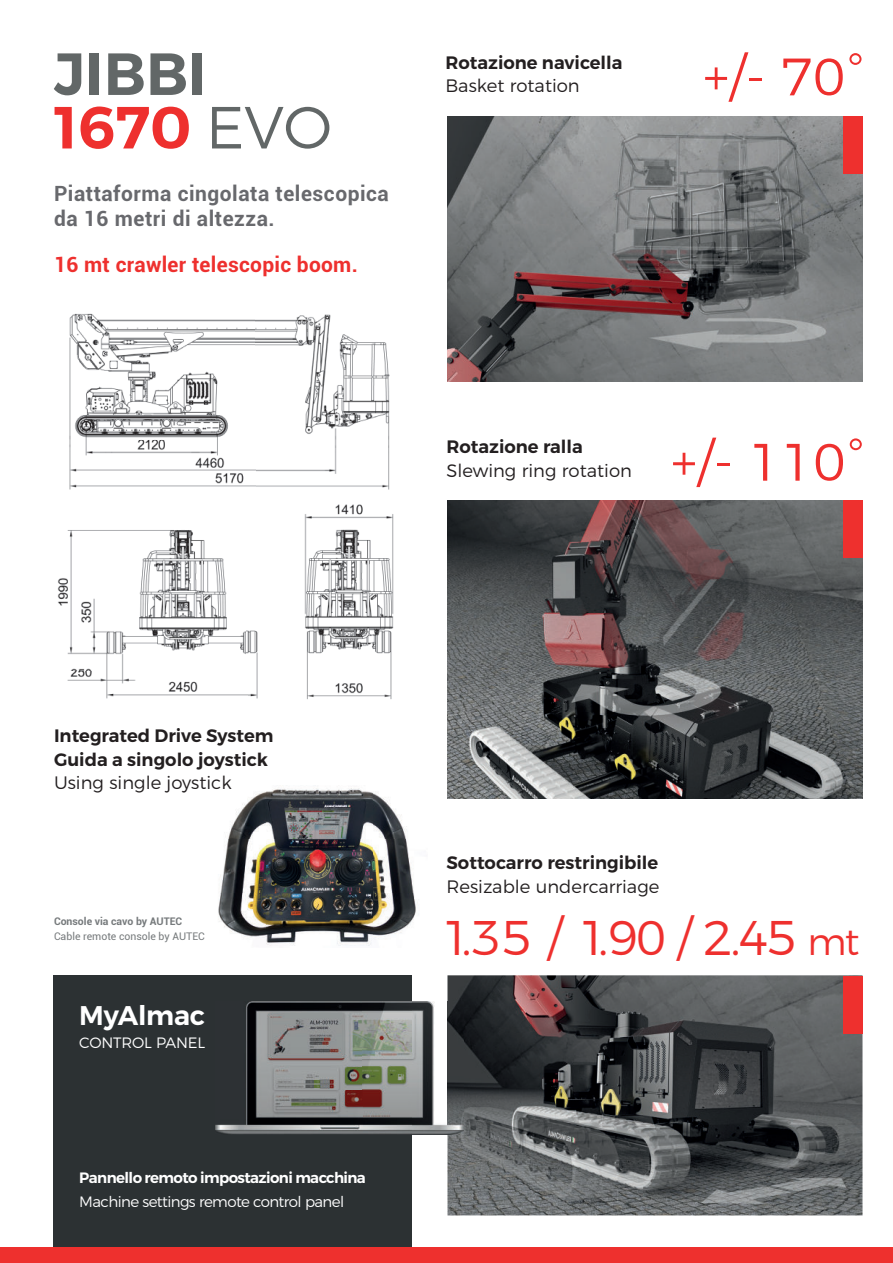
<style>
.page{position:relative;width:893px;height:1263px;background:#fff}
.page>*{position:absolute;margin:0;border:0;box-sizing:border-box;transform-origin:0 0}
.t1{font:600 59.4px/53.6px "Montserrat";color:#626767}
.t2{font:300 52.5px "Montserrat";color:#ee302e}
.t3{font:300 48.6px "Montserrat";color:#ee302e}
.t4{font:600 27px "Montserrat";letter-spacing:-.01em;color:#fff}
.t5{font:700 21px/25.5px "Roboto";letter-spacing:.025em;color:#68696d}
.t6{font:700 21px "Roboto";letter-spacing:.015em;color:#ee302e}
.t7{font:600 18px/23.5px "Montserrat";color:#231f20}
.t8{font:300 18px "Montserrat";color:#231f20}
.t9{font:600 15px "Montserrat";letter-spacing:-.04em;color:#fff}
.t10{font:300 15px "Montserrat";letter-spacing:-.04em;color:#fff}
.t11{font:300 15px "Montserrat";letter-spacing:-.01em;color:#fff}
.t12{font:10.5px "Roboto";color:#767a7c}
.t13{font:700 10.5px "Roboto";color:#767a7c}
.s1{color:#ee302e}
.s2{font-weight:300}
.s3{font-size:37.5px}
</style>
<div class="page">
<div style="left:54px;top:976px;width:358px;height:287px;background:#2c3133"></div>
<img style="left:218px;top:788px;width:198px;height:158px">
<img style="left:447px;top:975px;width:415px;height:240px">
<img style="left:447px;top:116px;width:415px;height:265px">
<img style="left:447px;top:500px;width:415px;height:299px">
<img style="left:215px;top:1002px;width:249px;height:132px">
<div style="left:843px;top:116px;width:19px;height:58px;background:#ee302e"></div>
<div style="left:0;top:1247px;width:893px;height:16px;background:#ee302e"></div>
<div style="left:843px;top:976px;width:19px;height:58px;background:#ee302e"></div>
<div style="left:843px;top:500px;width:19px;height:58px;background:#ee302e"></div>
<img style="left:69px;top:313px;width:321px;height:177px">
<img style="left:58px;top:504px;width:336px;height:196px">
<h1 class="t1" style="left:54px;top:51px;width:279px">JIBBI<br><span class="s1">1670</span> <span class="s2">EVO</span></h1>
<h2 class="t2" style="left:703px;top:52px;width:161px">+/- 70°</h2>
<p class="t7" style="left:445px;top:52px;width:179px">Rotazione navicella</p>
<p class="t8" style="left:445px;top:78px;width:136px">Basket rotation</p>
<p class="t5" style="left:54px;top:182px;width:336px">Piattaforma cingolata telescopica da 16 metri di altezza.</p>
<p class="t6" style="left:54px;top:255px;width:305px">16 mt crawler telescopic boom.</p>
<p class="t7" style="left:446px;top:436px;width:138px">Rotazione ralla</p>
<p class="t8" style="left:446px;top:462px;width:187px">Slewing ring rotation</p>
<h2 class="t2" style="left:671px;top:438px;width:193px">+/- 110°</h2>
<p class="t7" style="left:54px;top:725px;width:221px">Integrated Drive System<br>Guida a singolo joystick</p>
<p class="t8" style="left:54px;top:775px;width:179px">Using single joystick</p>
<p class="t13" style="left:54px;top:916px;width:130px">Console via cavo by AUTEC</p>
<p class="t12" style="left:54px;top:932px;width:152px">Cable remote console by AUTEC</p>
<h3 class="t4" style="left:79px;top:1003px;width:127px">MyAlmac</h3>
<p class="t11" style="left:79px;top:1036px;width:127px">CONTROL PANEL</p>
<p class="t9" style="left:79px;top:1172px;width:288px">Pannello remoto impostazioni macchina</p>
<p class="t10" style="left:79px;top:1194px;width:266px">Machine settings remote control panel</p>
<p class="t7" style="left:446px;top:852px;width:213px">Sottocarro restringibile</p>
<p class="t8" style="left:446px;top:878px;width:214px">Resizable undercarriage</p>
<h3 class="t3" style="left:441px;top:915px;width:420px">1.35 / 1.90 / 2.45 <span class="s3">mt</span></h3>
</div>
